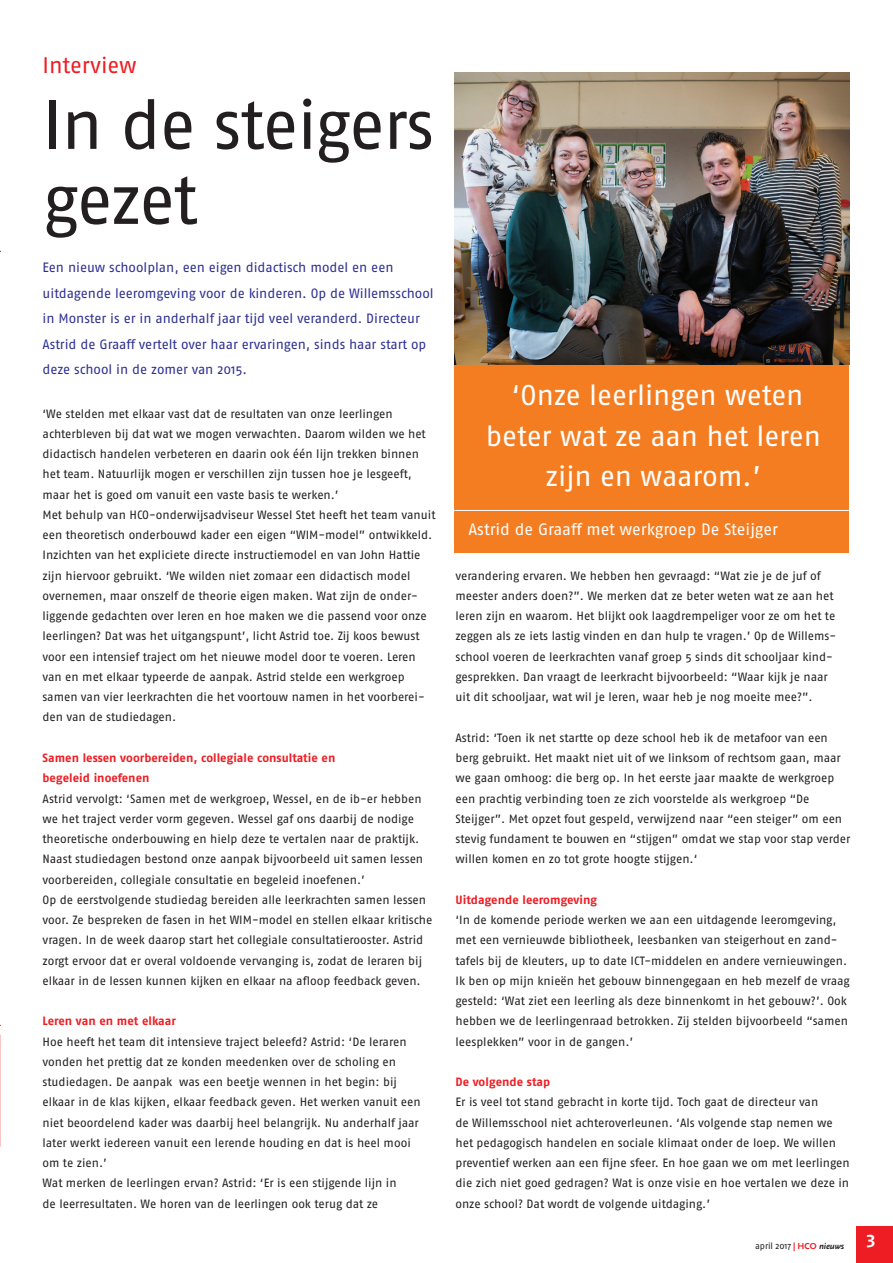
<style>
.page{position:relative;width:893px;height:1263px;background:#fff}
.page>*{position:absolute;margin:0;border:0;box-sizing:border-box;transform-origin:0 0}
.t1{font:69px/75px "Fago No";letter-spacing:-.03em;color:#231f20}
.t2{font:28.5px "Fago No";letter-spacing:-.005em;color:#fff}
.t3{font:22.5px "Fago No";letter-spacing:-.005em;color:#ee1d23}
.t4{font:700 18px "Fago No";color:#fff}
.t5{font:16.5px "Fago No";letter-spacing:-.005em;color:#fff}
.t6{font:13.5px/25.5px "Fago No";letter-spacing:-.005em;color:#2e3092}
.t7{font:12px/20.2px "Fago No";letter-spacing:-.005em;color:#231f20}
.t8{font:700 12px "Fago No";letter-spacing:.005em;color:#ee1d23}
.t9{font:9px "Fago No";letter-spacing:-.01em;color:#231f20}
.s1{font-family:"Scala Sans";font-weight:700;color:#ee1d23}
.s2{font-family:"Scala Sans";font-weight:700;font-style:italic}
</style>
<div class="page">
<hr style="left:0;top:256px;width:1px;height:763px;background:#0072bc">
<div style="left:454px;top:356px;width:395px;height:197px;background:#f47d21"></div>
<img style="left:454px;top:72px;width:395px;height:293px">
<div style="left:857px;top:1227px;width:36px;height:36px;background:#ee1d23"></div>
<hr style="left:449px;top:510px;width:426px;height:1px;background:#fff">
<p class="t3" style="left:43px;top:53px;width:96px">Interview</p>
<p class="t1" style="left:43px;top:87px;width:393px">In de steigers gezet</p>
<p class="t6" style="left:43px;top:255px;width:393px">Een nieuw schoolplan, een eigen didactisch model en een uitdagende leeromgeving voor de kinderen. Op de Willemsschool in Monster is er in anderhalf jaar tijd veel veranderd. Directeur Astrid de Graaff vertelt over haar ervaringen, sinds haar start op deze school in de zomer van 2015.</p>
<p class="t7" style="left:43px;top:403px;width:385px">‘We stelden met elkaar vast dat de resultaten van onze leerlingen achterbleven bij dat wat we mogen verwachten. Daarom wilden we het didactisch handelen verbeteren en daarin ook één lijn trekken binnen het team. Natuurlijk mogen er verschillen zijn tussen hoe je lesgeeft, maar het is goed om vanuit een vaste basis te werken.’</p>
<p class="t7" style="left:43px;top:504px;width:394px">Met behulp van HCO-onderwijsadviseur Wessel Stet heeft het team vanuit een theoretisch onderbouwd kader een eigen “WIM-model” ontwikkeld.<br>Inzichten van het expliciete directe instructiemodel en van John Hattie zijn hiervoor gebruikt. ‘We wilden niet zomaar een didactisch model overnemen, maar onszelf de theorie eigen maken. Wat zijn de onder&shy;liggende gedachten over leren en hoe maken we die passend voor onze leerlingen? Dat was het uitgangspunt’, licht Astrid toe. Zij koos bewust voor een intensief traject om het nieuwe model door te voeren. Leren van en met elkaar typeerde de aanpak. Astrid stelde een werkgroep samen van vier leerkrachten die het voortouw namen in het voorberei&shy;den van de studiedagen.</p>
<p class="t8" style="left:43px;top:751px;width:294px">Samen lessen voorbereiden, collegiale consultatie en</p>
<p class="t8" style="left:43px;top:771px;width:109px">begeleid inoefenen</p>
<p class="t7" style="left:43px;top:788px;width:382px">Astrid vervolgt: ‘Samen met de werkgroep, Wessel, en de ib-er hebben we het traject verder vorm gegeven. Wessel gaf ons daarbij de nodige theoretische onderbouwing en hielp deze te vertalen naar de praktijk.<br>Naast studiedagen bestond onze aanpak bijvoorbeeld uit samen lessen voorbereiden, collegiale consultatie en begeleid inoefenen.’</p>
<p class="t7" style="left:43px;top:889px;width:391px">Op de eerstvolgende studiedag bereiden alle leerkrachten samen lessen voor. Ze bespreken de fasen in het WIM-model en stellen elkaar kritische vragen. In de week daarop start het collegiale consultatierooster. Astrid zorgt ervoor dat er overal voldoende vervanging is, zodat de leraren bij elkaar in de lessen kunnen kijken en elkaar na afloop feedback geven.</p>
<p class="t8" style="left:43px;top:1014px;width:135px">Leren van en met elkaar</p>
<p class="t7" style="left:43px;top:1031px;width:366px">Hoe heeft het team dit intensieve traject beleefd? Astrid: ‘De leraren vonden het prettig dat ze konden meedenken over de scholing en</p>
<p class="t7" style="left:43px;top:1071px;width:356px">studiedagen. De aanpak was een beetje wennen in het begin: bij</p>
<p class="t7" style="left:43px;top:1092px;width:380px">elkaar in de klas kijken, elkaar feedback geven. Het werken vanuit een niet beoordelend kader was daarbij heel belangrijk. Nu anderhalf jaar later werkt iedereen vanuit een lerende houding en dat is heel mooi</p>
<p class="t7" style="left:43px;top:1152px;width:66px">om te zien.’</p>
<p class="t7" style="left:43px;top:1173px;width:356px">Wat merken de leerlingen ervan? Astrid: ‘Er is een stijgende lijn in</p>
<p class="t7" style="left:43px;top:1193px;width:337px">de leerresultaten. We horen van de leerlingen ook terug dat ze</p>
<p class="t2" style="left:511px;top:379px;width:294px">‘Onze leerlingen weten</p>
<p class="t2" style="left:486px;top:419px;width:337px">beter wat ze aan het leren</p>
<p class="t2" style="left:546px;top:460px;width:217px">zijn en waarom.’</p>
<p class="t5" style="left:468px;top:520px;width:311px">Astrid de Graaff met werkgroep De Steijger</p>
<p class="t7" style="left:455px;top:565px;width:382px">verandering ervaren. We hebben hen gevraagd: “Wat zie je de juf of meester anders doen?”. We merken dat ze beter weten wat ze aan het leren zijn en waarom. Het blijkt ook laagdrempeliger voor ze om het te zeggen als ze iets lastig vinden en dan hulp te vragen.’ Op de Willems-</p>
<p class="t7" style="left:455px;top:646px;width:379px">school voeren de leerkrachten vanaf groep 5 sinds dit schooljaar kind&shy;gesprekken. Dan vraagt de leerkracht bijvoorbeeld: “Waar kijk je naar</p>
<p class="t7" style="left:455px;top:687px;width:359px">uit dit schooljaar, wat wil je leren, waar heb je nog moeite mee?”.</p>
<p class="t7" style="left:455px;top:727px;width:396px">Astrid: ‘Toen ik net startte op deze school heb ik de metafoor van een berg gebruikt. Het maakt niet uit of we linksom of rechtsom gaan, maar we gaan omhoog: die berg op. In het eerste jaar maakte de werkgroep een prachtig verbinding toen ze zich voorstelde als werkgroep “De Steijger”. Met opzet fout gespeld, verwijzend naar “een steiger” om een stevig fundament te bouwen en “stijgen” omdat we stap voor stap verder willen komen en zo tot grote hoogte stijgen.‘</p>
<p class="t8" style="left:455px;top:892px;width:143px">Uitdagende leeromgeving</p>
<p class="t7" style="left:455px;top:909px;width:396px">‘In de komende periode werken we aan een uitdagende leeromgeving, met een vernieuwde bibliotheek, leesbanken van steigerhout en zand&shy;tafels bij de kleuters, up to date ICT-middelen en andere vernieuwingen.<br>Ik ben op mijn knieën het gebouw binnengegaan en heb mezelf de vraag gesteld: ‘Wat ziet een leerling als deze binnenkomt in het gebouw?’. Ook hebben we de leerlingenraad betrokken. Zij stelden bijvoorbeeld “samen leesplekken” voor in de gangen.’</p>
<p class="t8" style="left:455px;top:1075px;width:96px">De volgende stap</p>
<p class="t7" style="left:455px;top:1092px;width:396px">Er is veel tot stand gebracht in korte tijd. Toch gaat de directeur van<br>de Willemsschool niet achteroverleunen. ‘Als volgende stap nemen we het pedagogisch handelen en sociale klimaat onder de loep. We willen preventief werken aan een fijne sfeer. En hoe gaan we om met leerlingen die zich niet goed gedragen? Wat is onze visie en hoe vertalen we deze in onze school? Dat wordt de volgende uitdaging.’</p>
<p class="t9" style="left:755px;top:1240px;width:90px">april 2017 <span class="s1">| HCO</span> <span class="s2">nieuws</span></p>
<p class="t4" style="left:867px;top:1228px;width:10px">3</p>
</div>
